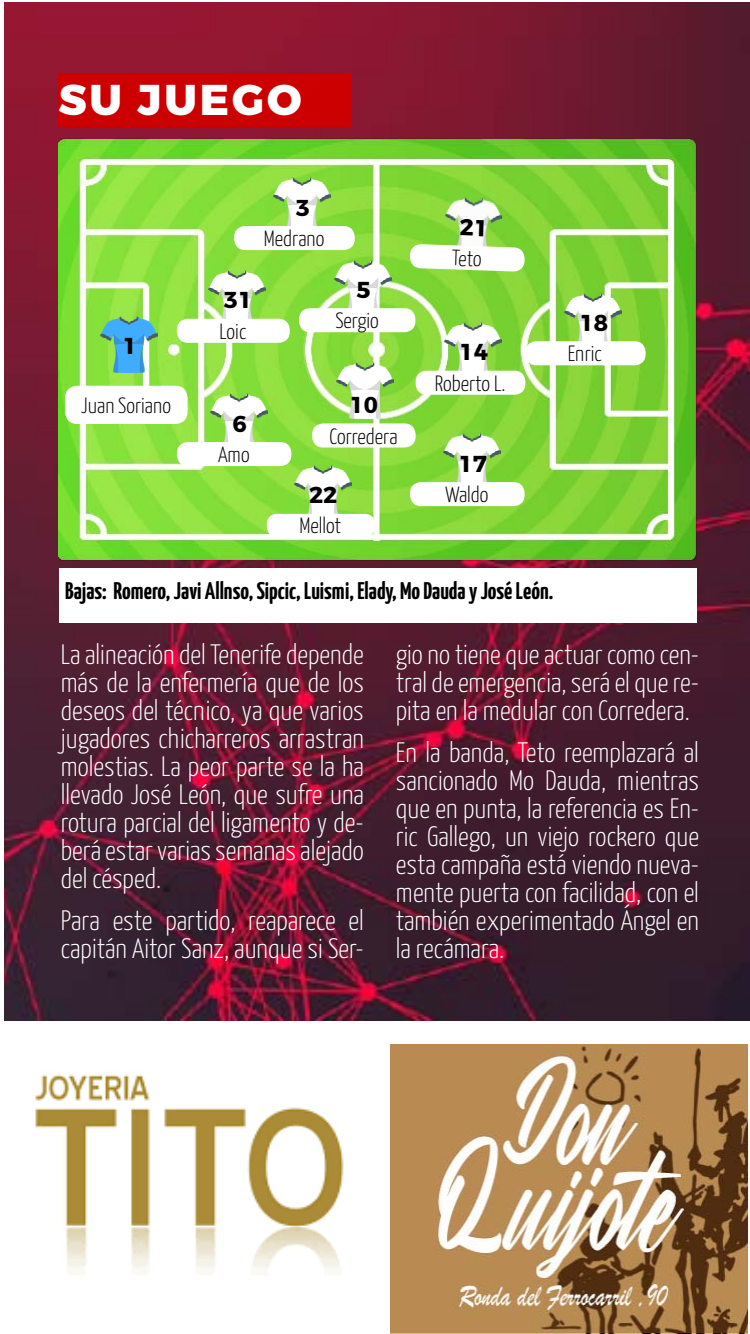
<style>
.page{position:relative;width:750px;height:1334px;background:#fff}
.page>*{position:absolute;margin:0;border:0;box-sizing:border-box;transform-origin:0 0}
.t1{font:800 43px "Montserrat";letter-spacing:.07em;color:#fff}
.t2{font:300 28px/28px "Yanone Kaffeesatz";color:#fff;text-align:justify}
.t3{font:700 24px "Yanone Kaffeesatz";color:#000}
.t4{font:700 23px "Montserrat";color:#000}
.t5{font:300 22px "Yanone Kaffeesatz";color:#000}
</style>
<div class="page">
<img style="left:35px;top:1074px;width:309px;height:199px">
<img style="left:4px;top:3px;width:746px;height:1018px">
<div style="left:58px;top:73px;width:293px;height:54px;background:#c00"></div>
<img style="left:58px;top:138px;width:639px;height:423px">
<div style="left:59px;top:568px;width:638px;height:55px;background:#fff"></div>
<img style="left:101px;top:316px;width:57px;height:57px">
<div style="left:65px;top:386px;width:123px;height:38px;background:#fff;border-radius:12px"></div>
<img style="left:335px;top:259px;width:57px;height:49px">
<div style="left:299px;top:308px;width:116px;height:24px;background:#fff;border-radius:11px"></div>
<img style="left:211px;top:393px;width:57px;height:49px">
<div style="left:177px;top:442px;width:114px;height:24px;background:#fff;border-radius:11px"></div>
<img style="left:445px;top:322px;width:57px;height:49px">
<div style="left:416px;top:371px;width:109px;height:24px;background:#fff;border-radius:11px"></div>
<img style="left:209px;top:270px;width:57px;height:49px">
<div style="left:177px;top:319px;width:113px;height:24px;background:#fff;border-radius:11px"></div>
<img style="left:274px;top:177px;width:57px;height:49px">
<div style="left:234px;top:226px;width:121px;height:24px;background:#fff;border-radius:11px"></div>
<img style="left:444px;top:433px;width:57px;height:49px">
<div style="left:410px;top:482px;width:115px;height:24px;background:#fff;border-radius:11px"></div>
<img style="left:294px;top:465px;width:57px;height:49px">
<div style="left:267px;top:514px;width:108px;height:23px;background:#fff;border-radius:10px"></div>
<img style="left:336px;top:361px;width:57px;height:57px">
<div style="left:312px;top:423px;width:104px;height:25px;background:#fff;border-radius:11px"></div>
<img style="left:565px;top:292px;width:57px;height:49px">
<div style="left:525px;top:341px;width:121px;height:24px;background:#fff;border-radius:11px"></div>
<img style="left:444px;top:196px;width:59px;height:48px">
<svg style="left:410px;top:244px;width:115px;height:28px"></svg>
<img style="left:390px;top:1044px;width:358px;height:290px">
<svg style="left:714px;top:1251px;width:21px;height:25px"></svg>
<svg style="left:460px;top:219px;width:24px;height:17px"></svg>
<h1 class="t1" style="left:58px;top:73px;width:245px">SU JUEGO</h1>
<p class="t4" style="left:123px;top:332px;width:16px">1</p>
<p class="t5" style="left:81px;top:390px;width:91px">Juan Soriano</p>
<p class="t4" style="left:224px;top:286px;width:30px">31</p>
<p class="t5" style="left:219px;top:316px;width:29px">Loic</p>
<p class="t4" style="left:233px;top:409px;width:16px">6</p>
<p class="t5" style="left:218px;top:439px;width:33px">Amo</p>
<p class="t4" style="left:296px;top:193px;width:16px">3</p>
<p class="t5" style="left:264px;top:223px;width:62px">Medrano</p>
<p class="t4" style="left:357px;top:275px;width:16px">5</p>
<p class="t5" style="left:335px;top:305px;width:45px">Sergio</p>
<p class="t4" style="left:350px;top:391px;width:30px">10</p>
<p class="t5" style="left:330px;top:420px;width:69px">Corredera</p>
<p class="t5" style="left:453px;top:242px;width:31px;rotate:2deg">Teto</p>
<p class="t4" style="left:460px;top:338px;width:30px">14</p>
<p class="t5" style="left:435px;top:367px;width:72px">Roberto L.</p>
<p class="t4" style="left:459px;top:449px;width:30px">17</p>
<p class="t4" style="left:309px;top:481px;width:30px">22</p>
<p class="t5" style="left:445px;top:479px;width:45px">Waldo</p>
<p class="t5" style="left:300px;top:510px;width:43px">Mellot</p>
<p class="t4" style="left:580px;top:308px;width:30px">18</p>
<p class="t5" style="left:568px;top:338px;width:36px">Enric</p>
<p class="t3" style="left:65px;top:574px;width:490px">Bajas: Romero, Javi Allnso, Sipcic, Luismi, Elady, Mo Dauda y José León.</p>
<p class="t2" style="left:61px;top:638px;width:305px">La alineación del Tenerife depende más de la enfermería que de los deseos del técnico, ya que varios jugadores chicharreros arrastran molestias. La peor parte se la ha llevado José León, que sufre una rotura parcial del ligamento y de&shy;berá estar varias semanas alejado del césped.</p>
<p class="t2" style="left:61px;top:905px;width:305px">Para este partido, reaparece el capitán Aitor Sanz, aunque si Ser-</p>
<p class="t2" style="left:396px;top:638px;width:305px">gio no tiene que actuar como cen&shy;tral de emergencia, será el que re&shy;pita en la medular con Corredera.</p>
<p class="t2" style="left:396px;top:737px;width:305px">En la banda, Teto reemplazará al sancionado Mo Dauda, mientras que en punta, la referencia es En&shy;ric Gallego, un viejo rockero que esta campaña está viendo nueva&shy;mente puerta con facilidad, con el también experimentado Ángel en la recámara.</p>
</div>
